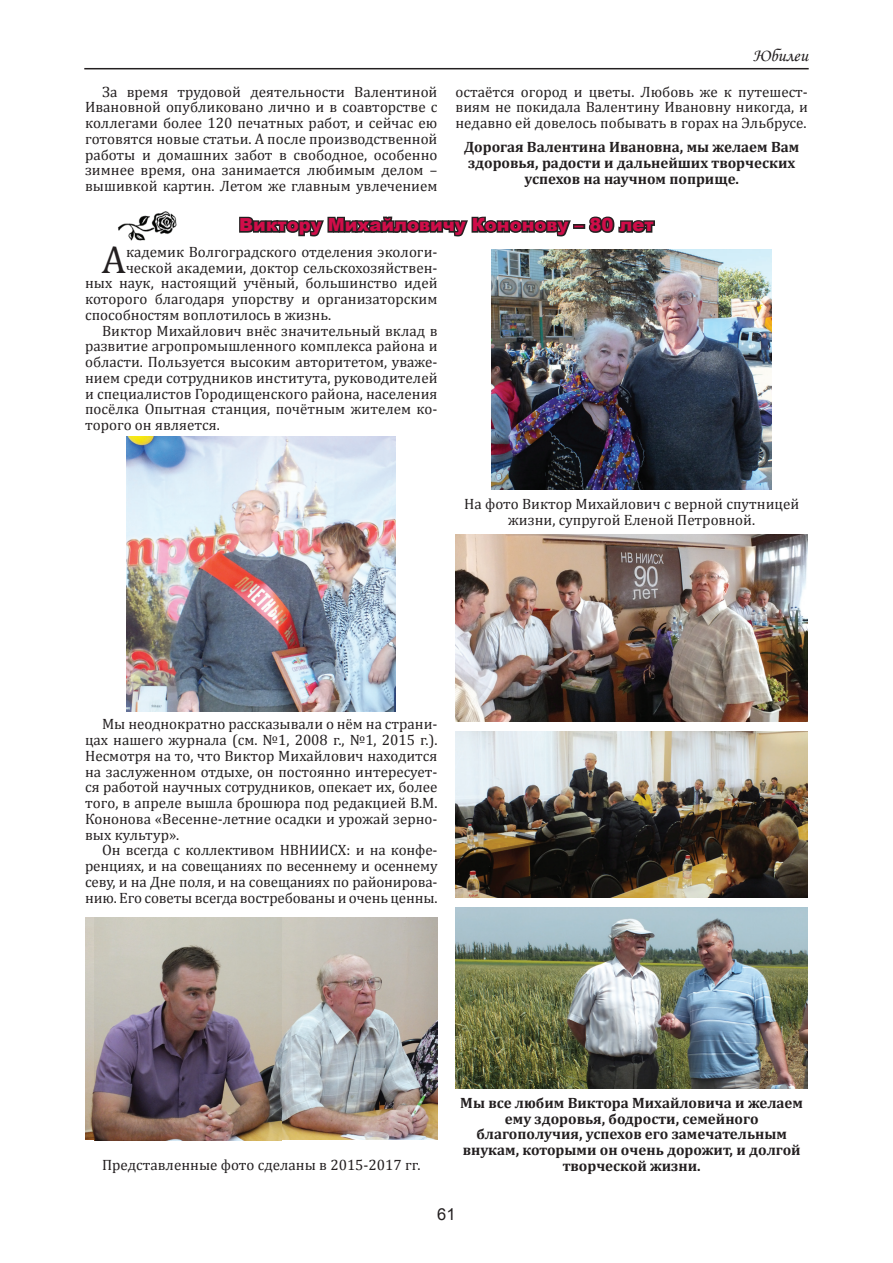
<style>
.page{position:relative;width:893px;height:1263px;background:#fff}
.page>*{position:absolute;margin:0;border:0;box-sizing:border-box;transform-origin:0 0}
.t1{font:38.7px "Cambria";color:#231f20}
.t2{font:900 18px "Arial";color:#d00d49}
.t3{font:18px "Monotype Corsiva";color:#231f20}
.t4{font:16.5px "Arial";color:#231f20}
.t5{font:15px/15.8px "Cambria";color:#231f20;text-align:justify}
.t6{font:700 15px/15.8px "Cambria";color:#231f20;text-align:center}
</style>
<div class="page">
<svg style="left:239px;top:216px;width:332px;height:21px"></svg>
<div style="left:573px;top:224px;width:12px;height:5px;border:3px solid #231f20"></div>
<svg style="left:588px;top:216px;width:67px;height:17px"></svg>
<img style="left:492px;top:249px;width:280px;height:240px">
<hr style="left:84px;top:68px;width:725px;height:1px;background:#231f20">
<img style="left:118px;top:211px;width:59px;height:30px">
<img style="left:127px;top:436px;width:269px;height:275px">
<img style="left:455px;top:534px;width:353px;height:188px">
<img style="left:455px;top:731px;width:353px;height:167px">
<img style="left:85px;top:917px;width:352px;height:223px">
<img style="left:94px;top:917px;width:187px;height:223px">
<img style="left:455px;top:907px;width:353px;height:182px">
<p class="t3" style="left:753px;top:45px;width:56px">Юбилеи</p>
<p class="t5" style="left:85px;top:84px;width:354px;text-indent:17px">За время трудовой деятельности Валентиной Ивановной опубликовано лично и в соавторстве с коллегами более 120 печатных работ, и сейчас ею готовятся новые статьи. А после производственной работы и домашних забот в свободное, особенно зимнее время, она занимается любимым делом – вышивкой картин. Летом же главным увлечением</p>
<p class="t5" style="left:455px;top:84px;width:354px">остаётся огород и цветы. Любовь же к путешест&shy;виям не покидала Валентину Ивановну никогда, и недавно ей довелось побывать в горах на Эльбрусе.</p>
<p class="t6" style="left:464px;top:139px;width:337px">Дорогая Валентина Ивановна, мы желаем Вам здоровья, радости и дальнейших творческих успехов на научном поприще.</p>
<p class="t2" style="left:239px;top:212px;width:416px">Виктору Михайловичу Кононову – 80 лет</p>
<h1 class="t1" style="left:102px;top:236px;width:26px">А</h1>
<p class="t5" style="left:126px;top:244px;width:313px">кадемик Волгоградского отделения экологи-</p>
<p class="t5" style="left:126px;top:259px;width:313px">ческой академии, доктор сельскохозяйствен-</p>
<p class="t5" style="left:85px;top:275px;width:354px">ных наук, настоящий учёный, большинство идей</p>
<p class="t5" style="left:85px;top:291px;width:354px">которого благодаря упорству и организаторским</p>
<p class="t5" style="left:85px;top:307px;width:248px">способностям воплотилось в жизнь.</p>
<p class="t5" style="left:102px;top:322px;width:337px">Виктор Михайлович внёс значительный вклад в</p>
<p class="t5" style="left:85px;top:338px;width:354px">развитие агропромышленного комплекса района и</p>
<p class="t5" style="left:85px;top:354px;width:354px">области. Пользуется высоким авторитетом, уваже-</p>
<p class="t5" style="left:85px;top:370px;width:354px">нием среди сотрудников института, руководителей</p>
<p class="t5" style="left:85px;top:385px;width:354px">и специалистов Городищенского района, населения</p>
<p class="t5" style="left:85px;top:401px;width:354px">посёлка Опытная станция, почётным жителем ко-</p>
<p class="t5" style="left:85px;top:417px;width:136px">торого он является.</p>
<p class="t5" style="left:464px;top:496px;width:337px;text-align:center">На фото Виктор Михайлович с верной спутницей жизни, супругой Еленой Петровной.</p>
<p class="t5" style="left:85px;top:716px;width:354px;text-indent:17px">Мы неоднократно рассказывали о нём на страни&shy;цах нашего журнала (см. №1, 2008 г., №1, 2015 г.).<br>Несмотря на то, что Виктор Михайлович находится на заслуженном отдыхе, он постоянно интересует&shy;ся работой научных сотрудников, опекает их, более того, в апреле вышла брошюра под редакцией В.М.<br>Кононова «Весенне-летние осадки и урожай зерно&shy;вых культур».</p>
<p class="t5" style="left:85px;top:842px;width:354px;text-indent:17px">Он всегда с коллективом НВНИИСХ: и на конфе&shy;ренциях, и на совещаниях по весеннему и осеннему севу, и на Дне поля, и на совещаниях по районирова&shy;нию. Его советы всегда востребованы и очень ценны.</p>
<p class="t5" style="left:102px;top:1157px;width:320px">Представленные фото сделаны в 2015-2017 гг.</p>
<p class="t6" style="left:460px;top:1094px;width:344px">Мы все любим Виктора Михайловича и желаем ему здоровья, бодрости, семейного благополучия, успехов его замечательным внукам, которыми он очень дорожит, и долгой творческой жизни.</p>
<p class="t4" style="left:437px;top:1203px;width:20px">61</p>
</div>
